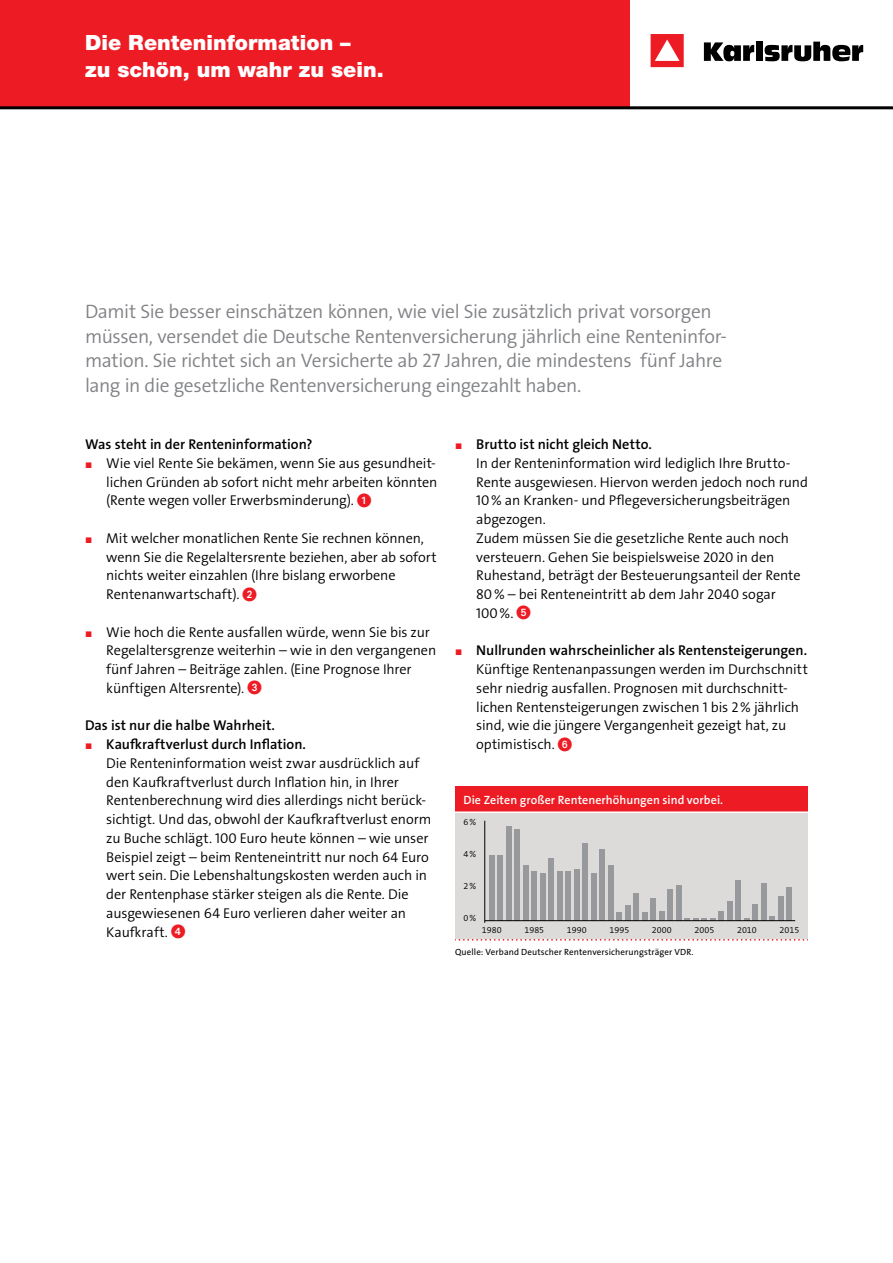
<style>
.page{position:relative;width:893px;height:1263px;background:#fff}
.page>*{position:absolute;margin:0;border:0;box-sizing:border-box;transform-origin:0 0}
.t1{font:900 21px/27px "Helvetica Neue";color:#fff}
.t2{font:300 19.5px/24.8px "The Sans Os F";letter-spacing:-.02em;color:#808285}
.t3{font:300 14.25px/18.8px "The Sans Os F";letter-spacing:-.01em;color:#000}
.t4{font:600 14.25px "The Sans Os F";letter-spacing:-.005em;color:#000}
.t5{font:600 12px "The Sans Os F";letter-spacing:.005em;color:#fff}
.t6{font:9px "The Sans Os F";letter-spacing:.01em;color:#000}
.t7{font:300 9px "The Sans Os F";color:#000}
.s1{font-size:8.25px;color:#ed1c24}
.s2{font-family:"European Pi One";font-weight:400;color:#ed1c24}
.s3{font-weight:600}
</style>
<div class="page">
<svg style="left:651px;top:34px;width:33px;height:33px"></svg>
<svg style="left:704px;top:42px;width:50px;height:19px"></svg>
<div style="left:756px;top:42px;width:7px;height:19px;background:#000"></div>
<svg style="left:765px;top:42px;width:98px;height:19px"></svg>
<div style="left:0;top:0;width:629px;height:106px;background:#ed1c24"></div>
<hr style="left:0;top:106px;width:893px;height:3px;background:#000">
<div style="left:455px;top:787px;width:353px;height:25px;background:#ed1c24"></div>
<div style="left:455px;top:812px;width:353px;height:128px;background:#dddbd9"></div>
<hr style="left:455px;top:811px;width:353px;height:2px;background:#fff">
<svg style="left:455px;top:939px;width:353px;height:1px"></svg>
<hr style="left:484px;top:821px;width:1px;height:102px;background:#000">
<div style="left:489px;top:855px;width:6px;height:66px;background:#97999c"></div>
<div style="left:497px;top:855px;width:6px;height:66px;background:#97999c"></div>
<div style="left:506px;top:826px;width:6px;height:95px;background:#97999c"></div>
<div style="left:514px;top:829px;width:6px;height:92px;background:#97999c"></div>
<div style="left:523px;top:865px;width:6px;height:56px;background:#97999c"></div>
<div style="left:531px;top:871px;width:6px;height:50px;background:#97999c"></div>
<div style="left:540px;top:873px;width:6px;height:48px;background:#97999c"></div>
<div style="left:549px;top:858px;width:5px;height:63px;background:#97999c"></div>
<div style="left:557px;top:871px;width:6px;height:50px;background:#97999c"></div>
<div style="left:566px;top:871px;width:5px;height:50px;background:#97999c"></div>
<div style="left:574px;top:870px;width:6px;height:51px;background:#97999c"></div>
<div style="left:583px;top:843px;width:5px;height:78px;background:#97999c"></div>
<div style="left:591px;top:874px;width:6px;height:47px;background:#97999c"></div>
<div style="left:600px;top:849px;width:5px;height:72px;background:#97999c"></div>
<div style="left:608px;top:865px;width:6px;height:56px;background:#97999c"></div>
<div style="left:617px;top:912px;width:5px;height:9px;background:#97999c"></div>
<div style="left:625px;top:905px;width:6px;height:16px;background:#97999c"></div>
<div style="left:634px;top:894px;width:5px;height:27px;background:#97999c"></div>
<div style="left:642px;top:912px;width:6px;height:9px;background:#97999c"></div>
<div style="left:651px;top:899px;width:5px;height:22px;background:#97999c"></div>
<div style="left:659px;top:911px;width:6px;height:10px;background:#97999c"></div>
<div style="left:668px;top:889px;width:5px;height:32px;background:#97999c"></div>
<div style="left:676px;top:885px;width:6px;height:36px;background:#97999c"></div>
<svg style="left:685px;top:919px;width:31px;height:1px"></svg>
<div style="left:719px;top:912px;width:5px;height:9px;background:#97999c"></div>
<div style="left:727px;top:902px;width:6px;height:19px;background:#97999c"></div>
<div style="left:736px;top:880px;width:5px;height:41px;background:#97999c"></div>
<div style="left:753px;top:904px;width:5px;height:17px;background:#97999c"></div>
<div style="left:761px;top:884px;width:6px;height:37px;background:#97999c"></div>
<svg style="left:770px;top:917px;width:5px;height:3px"></svg>
<div style="left:778px;top:896px;width:6px;height:24px;background:#97999c"></div>
<div style="left:787px;top:887px;width:5px;height:33px;background:#97999c"></div>
<hr style="left:485px;top:920px;width:310px;height:1px;background:#000">
<h1 class="t1" style="left:85px;top:28px;width:300px">Die Renteninformation –<br>zu schön, um wahr zu sein.</h1>
<p class="t2" style="left:85px;top:299px;width:643px">Damit Sie besser einschätzen können, wie viel Sie zusätzlich privat vorsorgen müssen, versendet die Deutsche Rentenversicherung jährlich eine Renteninfor&shy;mation. Sie richtet sich an Versicherte ab 27 Jahren, die mindestens fünf Jahre lang in die gesetzliche Rentenversicherung eingezahlt haben.</p>
<p class="t4" style="left:85px;top:435px;width:229px">Was steht in der Renteninformation?</p>
<p class="t3" style="left:106px;top:454px;width:333px;text-indent:-21px"><span class="s1">■</span> Wie viel Rente Sie bekämen, wenn Sie aus gesundheit&shy;lichen Gründen ab sofort nicht mehr arbeiten könnten (Rente wegen voller Erwerbsminderung). <span class="s2">1</span></p>
<p class="t3" style="left:106px;top:529px;width:332px;text-indent:-21px"><span class="s1">■</span> Mit welcher monatlichen Rente Sie rechnen können, wenn Sie die Regelaltersrente beziehen, aber ab sofort nichts weiter einzahlen (Ihre bislang erworbene Rentenanwartschaft). <span class="s2">2</span></p>
<p class="t3" style="left:106px;top:622px;width:331px;text-indent:-21px"><span class="s1">■</span> Wie hoch die Rente ausfallen würde, wenn Sie bis zur Regelaltersgrenze weiterhin – wie in den vergangenen fünf Jahren – Beiträge zahlen. (Eine Prognose Ihrer künftigen Altersrente). <span class="s2">3</span></p>
<p class="t4" style="left:85px;top:716px;width:191px">Das ist nur die halbe Wahrheit.</p>
<p class="t3" style="left:106px;top:735px;width:327px;text-indent:-21px"><span class="s1">■</span> <span class="s3">Kaufkraftverlust durch Inflation.<br></span>Die Renteninformation weist zwar ausdrücklich auf den Kaufkraftverlust durch Inflation hin, in Ihrer Rentenberechnung wird dies allerdings nicht berück&shy;sichtigt. Und das, obwohl der Kaufkraftverlust enorm zu Buche schlägt. 100 Euro heute können – wie unser Beispiel zeigt – beim Renteneintritt nur noch 64 Euro wert sein. Die Lebenshaltungskosten werden auch in der Rentenphase stärker steigen als die Rente. Die ausgewiesenen 64 Euro verlieren daher weiter an Kaufkraft. <span class="s2">4</span></p>
<p class="t3" style="left:476px;top:435px;width:333px;text-indent:-21px"><span class="s1">■</span> <span class="s3">Brutto ist nicht gleich Netto.<br></span>In der Renteninformation wird lediglich Ihre Brutto-Rente ausgewiesen. Hiervon werden jedoch noch rund 10% an Kranken- und Pflegeversicherungsbeiträgen abgezogen.<br>Zudem müssen Sie die gesetzliche Rente auch noch versteuern. Gehen Sie beispielsweise 2020 in den Ruhestand, beträgt der Besteuerungsanteil der Rente 80% – bei Renteneintritt ab dem Jahr 2040 sogar 100%. <span class="s2">5</span></p>
<p class="t3" style="left:476px;top:641px;width:333px;text-indent:-21px"><span class="s1">■</span> <span class="s3">Nullrunden wahrscheinlicher als Rentensteigerungen.<br></span>Künftige Rentenanpassungen werden im Durchschnitt sehr niedrig ausfallen. Prognosen mit durchschnitt&shy;lichen Rentensteigerungen zwischen 1 bis 2% jährlich sind, wie die jüngere Vergangenheit gezeigt hat, zu optimistisch. <span class="s2">6</span></p>
<p class="t5" style="left:463px;top:792px;width:261px">Die Zeiten großer Rentenerhöhungen sind vorbei.</p>
<p class="t7" style="left:463px;top:816px;width:14px">6%</p>
<p class="t7" style="left:463px;top:848px;width:14px">4%</p>
<p class="t7" style="left:463px;top:880px;width:14px">2%</p>
<p class="t7" style="left:463px;top:912px;width:14px">0%</p>
<p class="t7" style="left:482px;top:924px;width:21px">1980</p>
<p class="t7" style="left:524px;top:924px;width:21px">1985</p>
<p class="t7" style="left:567px;top:924px;width:22px">1990</p>
<p class="t7" style="left:609px;top:924px;width:21px">1995</p>
<p class="t7" style="left:652px;top:924px;width:22px">2000</p>
<p class="t7" style="left:694px;top:924px;width:21px">2005</p>
<p class="t7" style="left:737px;top:924px;width:21px">2010</p>
<p class="t7" style="left:780px;top:924px;width:21px">2015</p>
<p class="t6" style="left:455px;top:947px;width:240px">Quelle: Verband Deutscher Rentenversicherungsträger VDR.</p>
</div>
